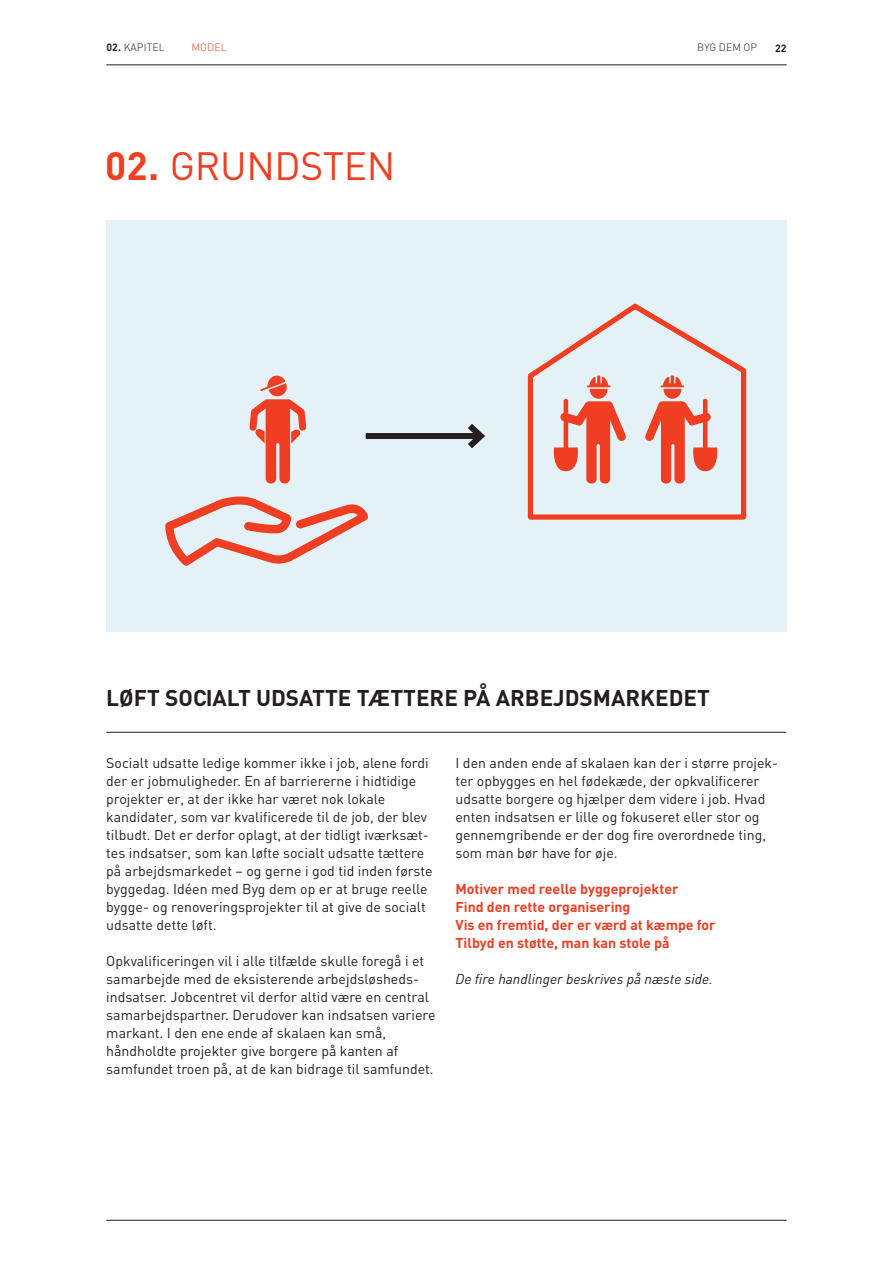
<style>
.page{position:relative;width:893px;height:1263px;background:#fff}
.page>*{position:absolute;margin:0;border:0;box-sizing:border-box;transform-origin:0 0}
.t1{font:39px "DIN";letter-spacing:-.01em;color:#ef3e22}
.t2{font:700 22.5px "DIN";color:#231f20}
.t3{font:14.1px/18px "DIN";color:#231f20}
.t4{font:700 14.1px/18px "DIN";color:#ef3e22}
.t5{font:italic 14.1px "DIN";color:#231f20}
.t6{font:300 10.5px "DIN";letter-spacing:.01em;color:#231f20}
.t7{font:300 10.5px "DIN";letter-spacing:.01em;color:#ef3e22}
.t8{font:700 10.5px "DIN";color:#231f20}
.s1{font-weight:700}
</style>
<div class="page">
<hr style="left:106px;top:65px;width:681px;height:1px;background:#231f20">
<hr style="left:106px;top:1220px;width:681px;height:1px;background:#231f20">
<div style="left:106px;top:221px;width:680px;height:411px;background:#e4f2f7"></div>
<hr style="left:106px;top:732px;width:680px;height:1px;background:#231f20">
<div style="left:366px;top:433px;width:115px;height:6px;background:#231f20"></div>
<svg style="left:468px;top:424px;width:17px;height:25px"></svg>
<svg style="left:165px;top:496px;width:203px;height:70px"></svg>
<svg style="left:249px;top:375px;width:58px;height:108px"></svg>
<svg style="left:527px;top:303px;width:220px;height:217px"></svg>
<svg style="left:645px;top:376px;width:75px;height:107px"></svg>
<svg style="left:551px;top:376px;width:75px;height:107px"></svg>
<p class="t6" style="left:106px;top:41px;width:60px"><span class="s1">02.</span> KAPITEL</p>
<p class="t7" style="left:191px;top:41px;width:37px">MODEL</p>
<p class="t6" style="left:697px;top:41px;width:61px">BYG DEM OP</p>
<p class="t8" style="left:775px;top:41px;width:13px">22</p>
<h1 class="t1" style="left:105px;top:141px;width:292px"><span class="s1">02.</span> GRUNDSTEN</h1>
<h2 class="t2" style="left:106px;top:683px;width:605px">LØFT SOCIALT UDSATTE TÆTTERE PÅ ARBEJDSMARKEDET</h2>
<p class="t3" style="left:106px;top:754px;width:328px">Socialt udsatte ledige kommer ikke i job, alene fordi der er jobmuligheder. En af barriererne i hidtidige projekter er, at der ikke har været nok lokale kandidater, som var kvalificerede til de job, der blev tilbudt. Det er derfor oplagt, at der tidligt iværksæt&shy;tes indsatser, som kan løfte socialt udsatte tættere på arbejdsmarkedet – og gerne i god tid inden første byggedag. Idéen med Byg dem op er at bruge reelle bygge- og renoveringsprojekter til at give de socialt udsatte dette løft.</p>
<p class="t3" style="left:106px;top:952px;width:331px">Opkvalificeringen vil i alle tilfælde skulle foregå i et samarbejde med de eksisterende arbejdsløsheds&shy;indsatser. Jobcentret vil derfor altid være en central samarbejdspartner. Derudover kan indsatsen variere markant. I den ene ende af skalaen kan små, håndholdte projekter give borgere på kanten af samfundet troen på, at de kan bidrage til samfundet.</p>
<p class="t3" style="left:455px;top:754px;width:324px">I den anden ende af skalaen kan der i større projek&shy;ter opbygges en hel fødekæde, der opkvalificerer udsatte borgere og hjælper dem videre i job. Hvad enten indsatsen er lille og fokuseret eller stor og gennemgribende er der dog fire overordnede ting, som man bør have for øje.</p>
<p class="t4" style="left:455px;top:879px;width:262px">Motiver med reelle byggeprojekter<br>Find den rette organisering<br>Vis en fremtid, der er værd at kæmpe for Tilbyd en støtte, man kan stole på</p>
<p class="t5" style="left:455px;top:970px;width:259px">De fire handlinger beskrives på næste side.</p>
</div>
